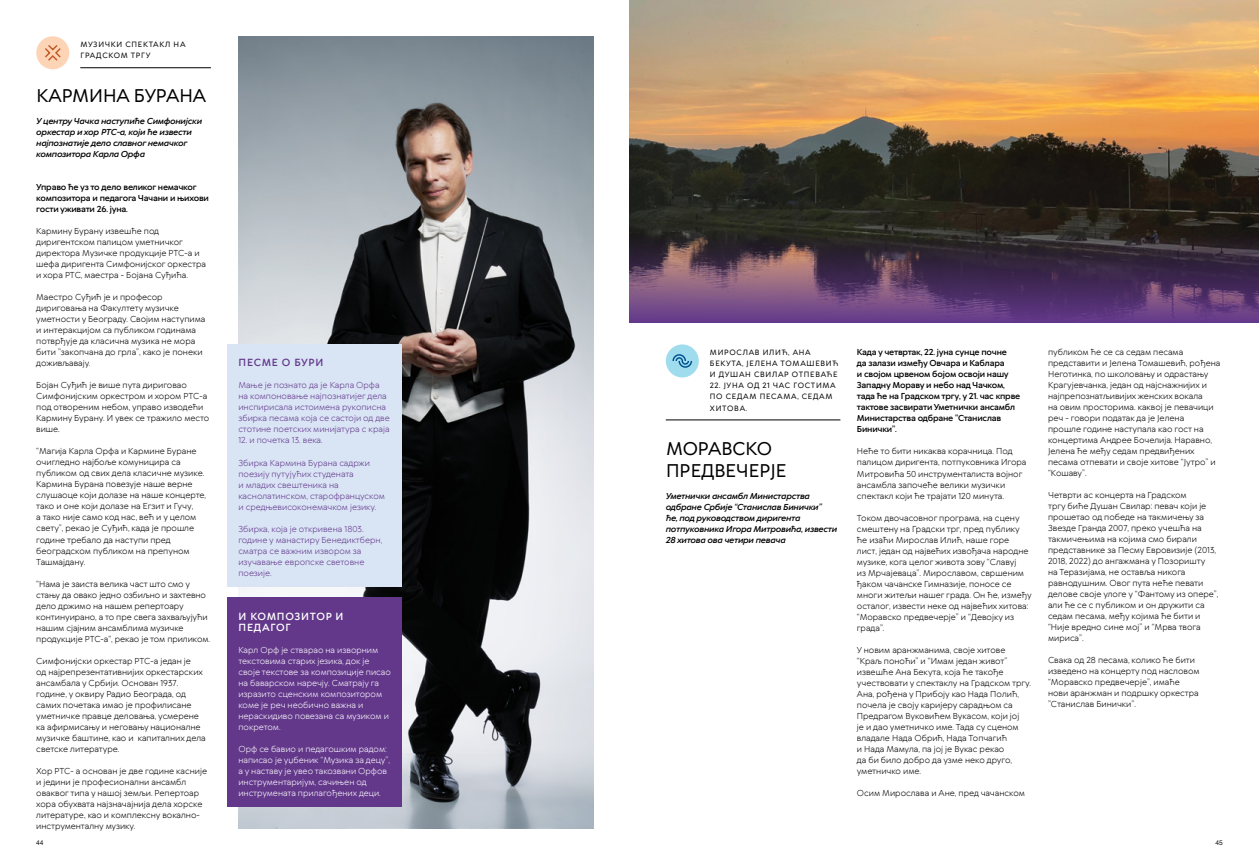
<style>
.page{position:relative;width:1259px;height:865px;background:#fff}
.page>*{position:absolute;margin:0;border:0;box-sizing:border-box;transform-origin:0 0}
.t1{font:500 17.6px/22px "TT Wellingtons";letter-spacing:-.005em;color:#000}
.t2{font:600 9.9px/11px "TT Wellingtons";letter-spacing:.07em;color:#fff}
.t3{font:600 9.9px "TT Wellingtons";letter-spacing:.07em;color:#63388b}
.t4{font:8.2px/11px "TT Wellingtons";color:#000}
.t5{font:8.2px/11px "TT Wellingtons";color:#63388b}
.t6{font:8.2px/11px "TT Wellingtons";color:#fff}
.t7{font:600 8.2px/11px "TT Wellingtons";letter-spacing:-.025em;color:#000}
.t8{font:italic 600 8.2px/11px "TT Wellingtons";letter-spacing:-.025em;color:#000}
.t9{font:500 7.3px/11px "TT Wellingtons";letter-spacing:.095em;color:#000}
.t10{font:6.6px "Helvetica Neue LT Pro";color:#000}
</style>
<div class="page">
<img style="left:238px;top:36px;width:355px;height:792px">
<hr style="left:80px;top:68px;width:131px;height:1px;background:#000">
<div style="left:36px;top:36px;width:33px;height:33px;background:#fdd4b6;border-radius:50%"></div>
<svg style="left:45px;top:45px;width:16px;height:16px"></svg>
<div style="left:227px;top:344px;width:175px;height:242px;background:#d9e5f5"></div>
<div style="left:227px;top:597px;width:175px;height:209px;background:#63388b"></div>
<hr style="left:666px;top:420px;width:174px;height:1px;background:#000">
<img style="left:629px;top:0;width:630px;height:234px">
<svg style="left:629px;top:234px;width:630px;height:88px;background:#54395c"></svg>
<div style="left:666px;top:344px;width:33px;height:33px;background:#9fdcee;border-radius:50%"></div>
<svg style="left:672px;top:354px;width:21px;height:14px"></svg>
<p class="t9" style="left:80px;top:39px;width:107px">МУЗИЧКИ СПЕКТАКЛ НА<br>ГРАДСКОМ ТРГУ</p>
<h1 class="t1" style="left:37px;top:85px;width:171px">КАРМИНА БУРАНА</h1>
<p class="t8" style="left:36px;top:116px;width:167px">У центру Чачка наступиће Симфонијски оркестар и хор РТС-а, који ће извести најпознатије дело славног немачког композитора Карла Орфа</p>
<p class="t7" style="left:36px;top:182px;width:174px">Управо ће уз то дело великог немачког композитора и педагога Чачани и њихови гости уживати 26. јуна.</p>
<p class="t4" style="left:36px;top:226px;width:171px">Кармину Бурану извешће под диригентском палицом уметничког директора Музичке продукције РТС-а и шефа диригента Симфонијског оркестра и хора РТС, маестра - Бојана Суђића.</p>
<p class="t4" style="left:36px;top:292px;width:171px">Маестро Суђић је и професор дириговања на Факултету музичке уметности у Београду. Својим наступима и интеракцијом са публиком годинама потврђује да класична музика не мора бити ”закопчана до грла”, како је понеки доживљавају.</p>
<p class="t4" style="left:36px;top:380px;width:174px">Бојан Суђић је више пута дириговао<br>Симфонијским оркестром и хором РТС-а под отвореним небом, управо изводећи<br>Кармину Бурану. И увек се тражило место више.</p>
<p class="t4" style="left:36px;top:446px;width:171px">“Магија Карла Орфа и Кармине Буране очигледно најбоље комуницира са публиком од свих дела класичне музике.<br>Кармина Бурана повезује наше верне слушаоце који долазе на наше концерте, тако и оне који долазе на Егзит и Гучу,<br>а тако није само код нас, већ и у целом свету”, рекао је Суђић, када је прошле године требало да наступи пред београдском публиком на препуном Ташмајдану.</p>
<p class="t4" style="left:36px;top:578px;width:175px">“Нама је заиста велика част што смо у стању да овако једно озбиљно и захтевно дело држимо на нашем репертоару континуирано, а то пре свега захваљујући нашим сјајним ансамблима музичке продукције РТС-а“, рекао је том приликом.</p>
<p class="t4" style="left:36px;top:655px;width:171px">Симфонијски оркестар РТС-а један је<br>од најрепрезентативнијих оркестарских ансамбала у Србији. Основан 1937. године, у оквиру Радио Београда, од самих почетака имао је профилисане уметничке правце деловања, усмерене ка афирмисању и неговању националне музичке баштине, као и капиталних дела светске литературе.</p>
<p class="t4" style="left:36px;top:765px;width:172px">Хор РТС- а основан је две године касније и једини је професионални ансамбл оваквог типа у нашој земљи. Репертоар хора обухвата најзначајнија дела хорске литературе, као и комплексну вокално&shy;инструменталну музику.</p>
<p class="t10" style="left:36px;top:839px;width:9px">44</p>
<p class="t3" style="left:239px;top:356px;width:86px">ПЕСМЕ О БУРИ</p>
<p class="t5" style="left:238px;top:380px;width:153px">Мање је познато да је Карла Орфа на компоновање најпознатијег дела инспирисала истоимена рукописна збирка песама која се састоји од две стотине поетских минијатура с краја</p>
<p class="t5" style="left:238px;top:435px;width:86px">12. и почетка 13. века.</p>
<p class="t5" style="left:238px;top:457px;width:148px">Збирка Кармина Бурана садржи поезију путујућих студената<br>и младих свештеника на каснолатинском, старофранцуском и средњевисоконемачком језику.</p>
<p class="t5" style="left:238px;top:523px;width:145px">Збирка, која је откривена 1803. године у манастиру Бенедиктберн, сматра се важним извором за изучавање европске световне поезије.</p>
<p class="t2" style="left:239px;top:610px;width:106px">И КОМПОЗИТОР И<br>ПЕДАГОГ</p>
<p class="t6" style="left:238px;top:644px;width:154px">Карл Орф је стварао на изворним текстовима старих језика, док је своје текстове за композиције писао на баварском наречју. Сматрају га изразито сценским композитором коме је реч необично важна и нераскидиво повезана са музиком и покретом.</p>
<p class="t6" style="left:238px;top:743px;width:153px">Орф се бавио и педагошким радом: написао је уџбеник “Музика за децу”, а у наставу је увео такозвани Орфов инструментаријум, сачињен од инструмената прилагођених деци.</p>
<p class="t9" style="left:710px;top:347px;width:130px">МИРОСЛАВ ИЛИЋ, АНА<br>БЕКУТА, ЈЕЛЕНА ТОМАШЕВИЋ<br>И ДУШАН СВИЛАР ОТПЕВАЋЕ</p>
<p class="t9" style="left:710px;top:380px;width:127px">22. ЈУНА ОД 21 ЧАС ГОСТИМА<br>ПО СЕДАМ ПЕСАМА, СЕДАМ<br>ХИТОВА.</p>
<h1 class="t1" style="left:666px;top:437px;width:122px">МОРАВСКО<br>ПРЕДВЕЧЕРЈЕ</h1>
<p class="t8" style="left:666px;top:490px;width:173px">Уметнички ансамбл Министарства одбране Србије “Станислав Бинички”<br>ће, под руководством диригента потпуковника Игора Митровића, извести 28 хитова ова четири певача</p>
<p class="t7" style="left:857px;top:347px;width:165px">Када у четвртак, 22. јуна сунце почне<br>да залази између Овчара и Каблара<br>и својом црвеном бојом освоји нашу<br>Западну Мораву и небо над Чачком, тада ће на Градском тргу, у 21. час кпрве тактове засвирати Уметнички ансамбл<br>Министарства одбране ”Станислав<br>Бинички”.</p>
<p class="t4" style="left:857px;top:446px;width:171px">Неће то бити никаква корачница. Под палицом диригента, потпуковника Игора Митровића 50 инструменталиста војног ансамбла започеће велики музички спектакл који ће трајати 120 минута.</p>
<p class="t4" style="left:857px;top:512px;width:176px">Током двочасовног програма, на сцену смештену на Градски трг, пред публику ће изаћи Мирослав Илић, наше горе<br>лист, један од највећих извођача народне музике, кога целог живота зову “Славуј<br>из Мрчајеваца”. Мирославом, свршеним ђаком чачанске Гимназије, поносе се многи житељи нашег града. Он ће, између осталог, извести неке од највећих хитова: “Моравско предвечерје” и “Девојку из града”.</p>
<p class="t4" style="left:857px;top:644px;width:175px">У новим аранжманима, своје хитове “Краљ поноћи” и “Имам један живот” извешће Ана Бекута, која ће такође учествовати у спектаклу на Градском тргу.<br>Ана, рођена у Прибоју као Нада Полић, почела је своју каријеру сарадњом са Предрагом Вуковићем Вукасом, који јој<br>је и дао уметничко име. Тада су сценом владале Нада Обрић, Нада Топчагић<br>и Нада Мамула, па јој је Вукас рекао<br>да би било добро да узме неко друго, уметничко име.</p>
<p class="t4" style="left:857px;top:787px;width:169px">Осим Мирослава и Ане, пред чачанском</p>
<p class="t4" style="left:1048px;top:347px;width:174px">публиком ће се са седам песама представити и Јелена Томашевић, рођена Неготинка, по школовању и одрастању Крагујевчанка, један од најснажнијих и најпрепознатљивијих женских вокала<br>на овим просторима. каквој је певачици реч - говори податак да је Јелена<br>прошле године наступала као гост на концертима Андрее Бочелија. Наравно, Јелена ће међу седам предвиђених песама отпевати и своје хитове “Јутро” и “Кошаву”.</p>
<p class="t4" style="left:1048px;top:490px;width:172px">Четврти ас концерта на Градском<br>тргу биће Душан Свилар: певач који је прошетао од победе на такмичењу за Звезде Гранда 2007, преко учешћа на такмичењима на којима смо бирали представнике за Песму Евровизије (2013, 2018, 2022) до ангажмана у Позоришту<br>на Теразијама, не оставља никога равнодушним. Овог пута неће певати делове своје улоге у “Фантому из опере”, али ће се с публиком и он дружити са седам песама, међу којима ће бити и “Није вредно сине мој” и “Мрва твога мириса”.</p>
<p class="t4" style="left:1048px;top:655px;width:153px">Свака од 28 песама, колико ће бити изведено на концерту под насловом “Моравско предвечерје”, имаће нови аранжман и подршку оркестра ”Станислав Бинички”.</p>
<p class="t10" style="left:1215px;top:839px;width:9px">45</p>
</div>
